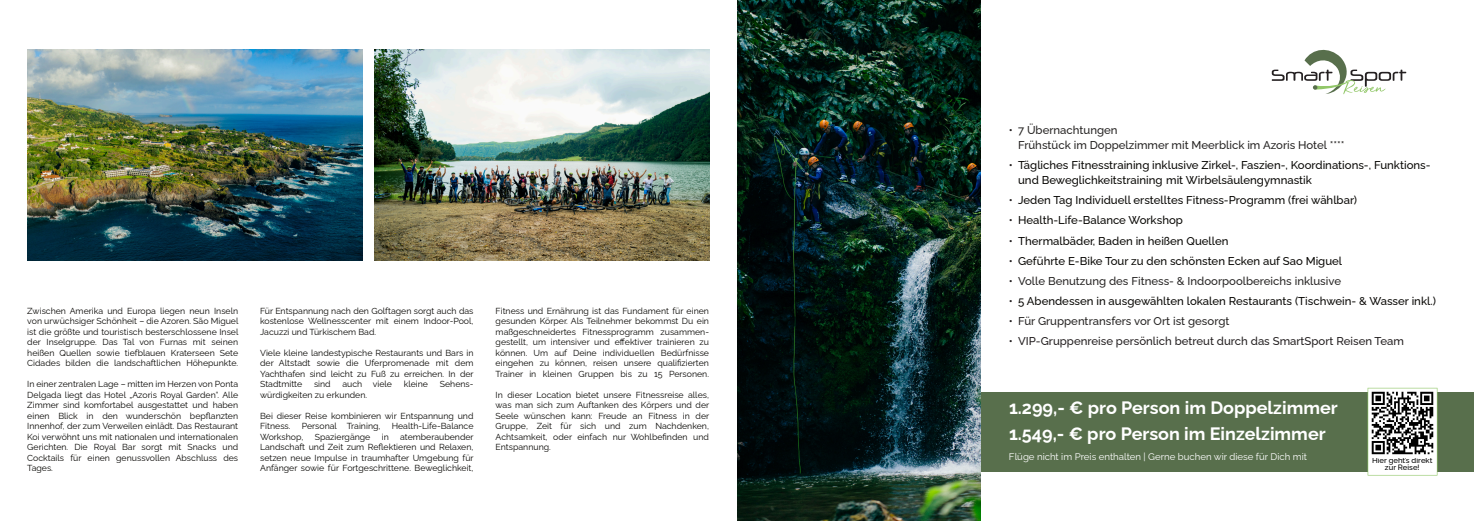
<style>
.page{position:relative;width:1474px;height:521px;background:#fff}
.page>*{position:absolute;margin:0;border:0;box-sizing:border-box;transform-origin:0 0}
.t1{font:700 17.94px/25.6px "Raleway";color:#fff}
.t2{font:500 11.38px/14.9px "Raleway";color:#080704}
.t3{font:500 11.38px/14.9px "Raleway";color:#262423}
.t4{font:500 11.38px "Raleway";color:#231f20}
.t5{font:9.62px "Raleway";color:#fff}
.t6{font:8.75px/10.5px "Raleway";color:#080704;text-align:justify}
.t7{font:500 7.79px/7.8px "Raleway";color:#000;text-align:center}
.s1{color:#231f20}
</style>
<div class="page">
<img style="left:28px;top:50px;width:335px;height:210px">
<img style="left:374px;top:50px;width:335px;height:210px">
<div style="left:980px;top:392px;width:493px;height:79px;background:#586f4c"></div>
<img style="left:737px;top:0;width:243px;height:521px">
<svg style="left:1271px;top:49px;width:135px;height:45px"></svg>
<svg style="left:1367px;top:388px;width:70px;height:87px;background:#a8a9a7"></svg>
<p class="t6" style="left:27px;top:305px;width:213px">Zwischen Amerika und Europa liegen neun Inseln von urwüchsiger Schönheit – die Azoren. São Miguel ist die größte und touristisch besterschlossene Insel der Inselgruppe. Das Tal von Furnas mit seinen heißen Quellen sowie tiefblauen Kraterseen Sete Cidades bilden die landschaftlichen Höhepunkte.</p>
<p class="t6" style="left:27px;top:379px;width:212px">In einer zentralen Lage – mitten im Herzen von Ponta Delgada liegt das Hotel „Azoris Royal Garden“. Alle Zimmer sind komfortabel ausgestattet und haben einen Blick in den wunderschön bepflanzten Innenhof, der zum Verweilen einlädt. Das Restaurant Koi verwöhnt uns mit nationalen und internationalen Gerichten. Die Royal Bar sorgt mit Snacks und Cocktails für einen genussvollen Abschluss des Tages.</p>
<p class="t6" style="left:260px;top:305px;width:215px">Für Entspannung nach den Golftagen sorgt auch das kostenlose Wellnesscenter mit einem Indoor-Pool, Jacuzzi und Türkischem Bad.</p>
<p class="t6" style="left:260px;top:347px;width:215px">Viele kleine landestypische Restaurants und Bars in der Altstadt sowie die Uferpromenade mit dem Yachthafen sind leicht zu Fuß zu erreichen. In der Stadtmitte</p>
<p class="t6" style="left:314px;top:379px;width:18px">sind</p>
<p class="t6" style="left:342px;top:379px;width:51px">auch viele</p>
<p class="t6" style="left:404px;top:379px;width:26px">kleine</p>
<p class="t6" style="left:440px;top:379px;width:35px">Sehens-</p>
<p class="t6" style="left:260px;top:389px;width:108px">würdigkeiten zu erkunden.</p>
<p class="t6" style="left:260px;top:410px;width:215px">Bei dieser Reise kombinieren wir Entspannung und<br>Fitness.</p>
<p class="t6" style="left:302px;top:421px;width:80px">Personal Training,</p>
<p class="t6" style="left:392px;top:421px;width:83px">Health-Life-Balance</p>
<p class="t6" style="left:260px;top:431px;width:45px">Workshop,</p>
<p class="t6" style="left:315px;top:431px;width:57px">Spaziergänge</p>
<p class="t6" style="left:382px;top:431px;width:9px">in</p>
<p class="t6" style="left:260px;top:431px;width:215px;text-indent:140px">atemberaubender Landschaft und Zeit zum Reflektieren und Relaxen, setzen neue Impulse in traumhafter Umgebung für Anfänger sowie für Fortgeschrittene. Beweglichkeit,</p>
<p class="t6" style="left:495px;top:305px;width:215px">Fitness und Ernährung ist das Fundament für einen gesunden Körper. Als Teilnehmer bekommst Du ein maßgeschneidertes Fitnessprogramm zusammen&shy;gestellt, um intensiver und effektiver trainieren zu können. Um auf Deine individuellen Bedürfnisse eingehen zu können, reisen unsere qualifizierten Trainer in kleinen Gruppen bis zu 15 Personen.</p>
<p class="t6" style="left:495px;top:389px;width:215px">In dieser Location bietet unsere Fitnessreise alles, was man sich zum Auftanken des Körpers und der Seele wünschen kann: Freude an Fitness in der Gruppe, Zeit für sich und zum Nachdenken, Achtsamkeit, oder einfach nur Wohlbefinden und Entspannung.</p>
<h2 class="t3" style="left:1018px;top:123px;width:328px;text-indent:-9px"><span class="s1">•</span> 7 Übernachtungen<br>Frühstück im Doppelzimmer mit Meerblick im Azoris Hotel ****</h2>
<h2 class="t2" style="left:1018px;top:158px;width:414px;text-indent:-9px"><span class="s1">•</span> Tägliches Fitnesstraining inklusive Zirkel-, Faszien-, Koordinations-, Funktions&shy;und Beweglichkeitstraining mit Wirbelsäulengymnastik</h2>
<h2 class="t2" style="left:1008px;top:193px;width:350px"><span class="s1">•</span> Jeden Tag Individuell erstelltes Fitness-Programm (frei wählbar)</h2>
<h2 class="t2" style="left:1008px;top:213px;width:175px"><span class="s1">•</span> Health-Life-Balance Workshop</h2>
<h2 class="t2" style="left:1008px;top:233px;width:221px"><span class="s1">•</span> Thermalbäder, Baden in heißen Quellen</h2>
<h2 class="t2" style="left:1008px;top:253px;width:335px"><span class="s1">•</span> Geführte E-Bike Tour zu den schönsten Ecken auf Sao Miguel</h2>
<h2 class="t3" style="left:1008px;top:273px;width:334px"><span class="s1">•</span> Volle Benutzung des Fitness- &amp; Indoorpoolbereichs inklusive</h2>
<h2 class="t2" style="left:1008px;top:293px;width:428px"><span class="s1">•</span> 5 Abendessen in ausgewählten lokalen Restaurants (Tischwein- &amp; Wasser inkl.)</h2>
<h2 class="t3" style="left:1008px;top:314px;width:222px"><span class="s1">•</span> Für Gruppentransfers vor Ort ist gesorgt</h2>
<h2 class="t4" style="left:1008px;top:334px;width:396px">• VIP-Gruppenreise persönlich betreut durch das SmartSport Reisen Team</h2>
<h1 class="t1" style="left:1009px;top:395px;width:330px">1.299,- € pro Person im Doppelzimmer<br>1.549,- € pro Person im Einzelzimmer</h1>
<p class="t5" style="left:1009px;top:451px;width:299px">Flüge nicht im Preis enthalten | Gerne buchen wir diese für Dich mit</p>
<p class="t7" style="left:1371px;top:456px;width:62px">Hier geht’s direkt zur Reise!</p>
</div>
